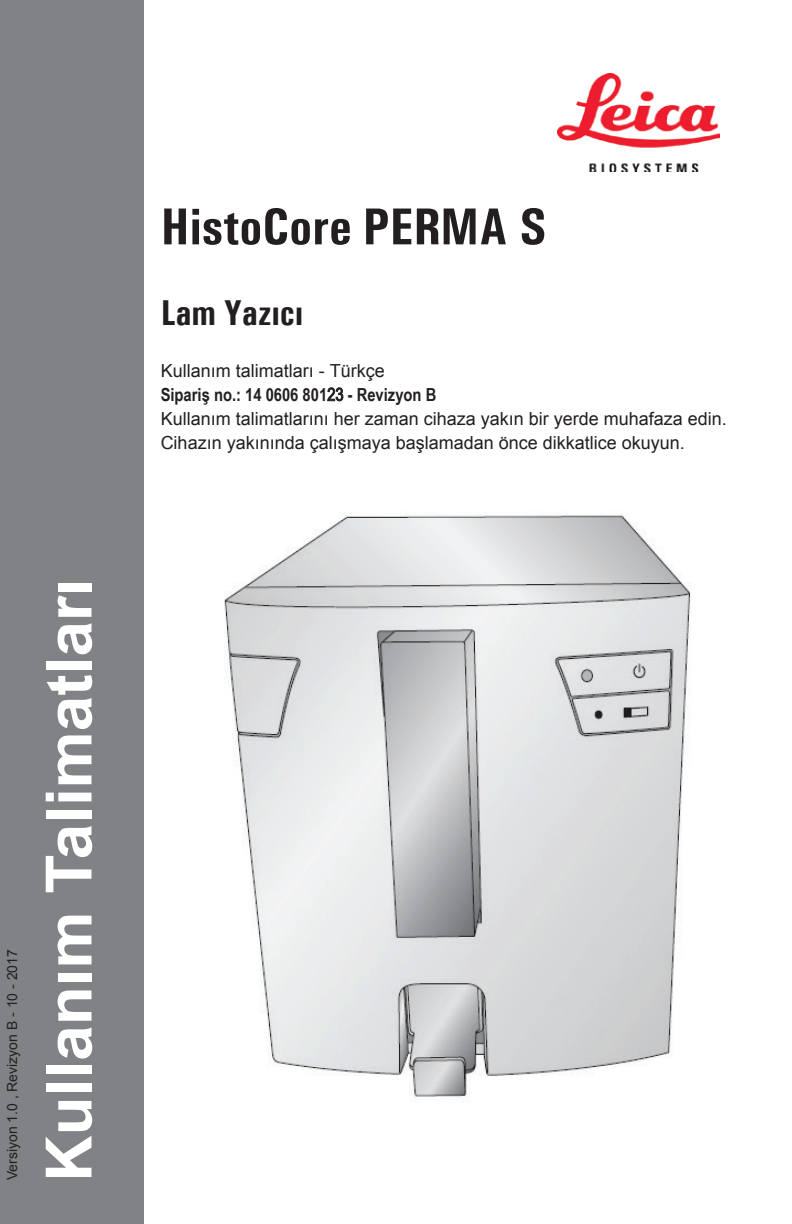
<style>
.page{position:relative;width:792px;height:1224px;background:#fff}
.page>*{position:absolute;margin:0;border:0;box-sizing:border-box;transform-origin:0 0}
.Cover_Side{font:700 64px "Arial";color:#fff}
.Cover9{font:700 condensed 52px "Univers";color:#231f20}
.Cover9-2{font:700 condensed 36px "Univers";color:#231f20}
.Cover9-3{font:18px/24px "Arial";color:#231f20}
.Cover_Rev{font:14px "Arial";color:#231f20}
.s1{font-family:"Arial Narrow";font-weight:700}
.s2{font-family:"Arial Narrow"}
</style>
<div class="page">
<div style="left:0;top:0;width:144px;height:1224px;background:#818285"></div>
<img style="left:557px;top:73px;width:162px;height:99px">
<img style="left:224px;top:515px;width:467px;height:582px">
<p class="Cover_Rev" style="left:3px;top:1180px;width:233px;rotate:-90deg">Versiyon 1.0 , Revizyon B - 10 - 2017</p>
<p class="Cover_Side" style="left:26px;top:1182px;width:605px;rotate:-90deg">Kullanım Talimatları</p>
<p class="Cover9" style="left:161px;top:195px;width:388px">HistoCore PERMA S</p>
<p class="Cover9-2" style="left:161px;top:291px;width:144px">Lam Yazıcı</p>
<p class="Cover9-3" style="left:161px;top:358px;width:568px">Kullanım talimatları - Türkçe<br><span class="s1">Sipariş no.: 14 0606 801</span><span class="s2">23</span> <span class="s1">- Revizyon B<br></span>Kullanım talimatlarını her zaman cihaza yakın bir yerde muhafaza edin.<br>Cihazın yakınında çalışmaya başlamadan önce dikkatlice okuyun.</p>
</div>
